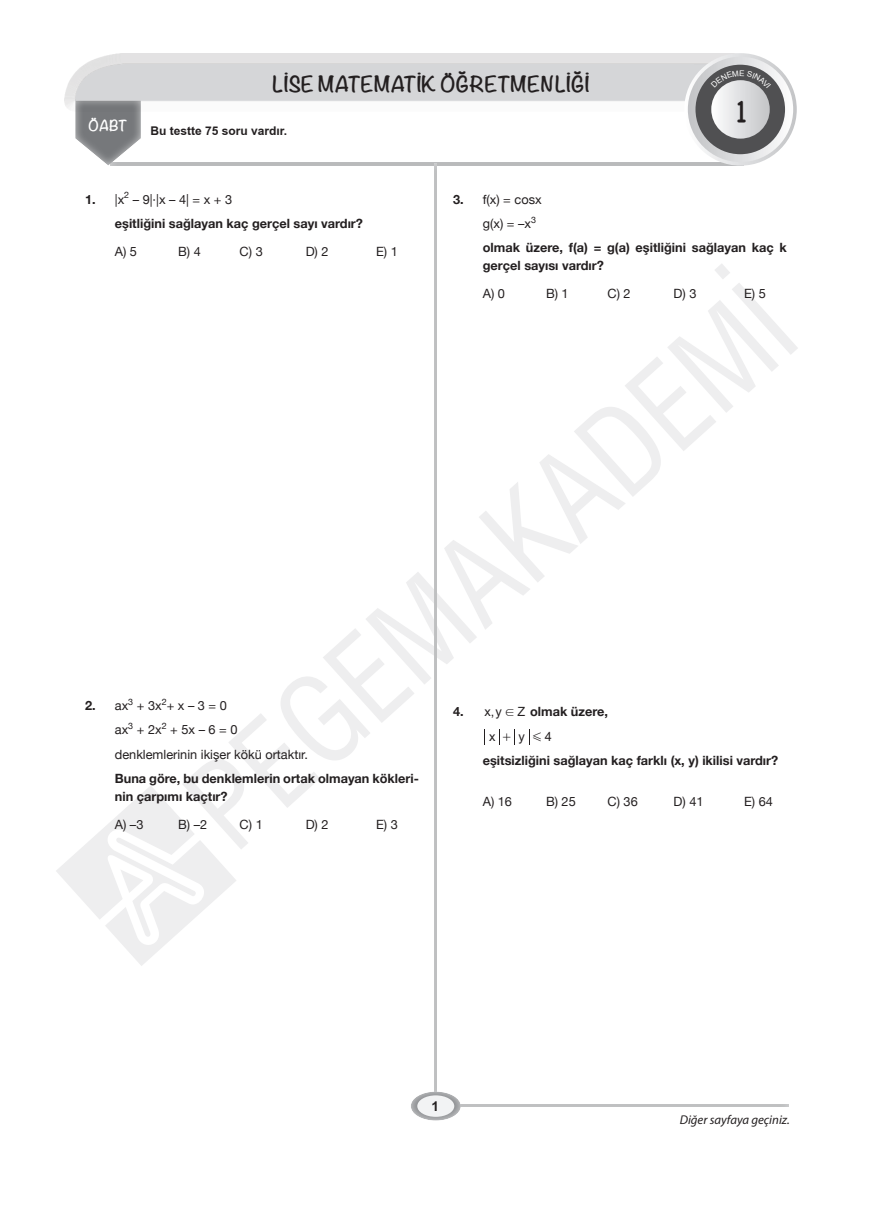
<style>
.page{position:relative;width:872px;height:1212px;background:#fff}
.page>*{position:absolute;margin:0;border:0;box-sizing:border-box;transform-origin:0 0}
.t1{font:31.5px "Chalkboard";color:#231f20}
.t2{font:700 19.5px "Noteworthy";color:#231f20}
.t3{font:700 13.5px "Noteworthy";color:#fff}
.t4{font:700 13.5px "TR Arial";color:#231f20}
.t5{font:700 12.75px/24.3px "Helvetica Neue";color:#231f20}
.t6{font:12.75px/24.3px "Helvetica Neue";color:#231f20}
.t7{font:italic 12.75px "Myriad Pro";color:#231f20}
.t8{font:12.75px "TR Arial";color:#231f20}
.t9{font:12.75px "MM Relation";color:#231f20}
.t10{font:12.75px "MM Greek";color:#231f20}
.t11{font:700 12px "TR Arial";color:#231f20}
.s1{font-weight:400}
.s2{font-weight:700}
.s3{font-family:"TR Arial";font-weight:400}
.s4{font-family:"MM Relation";font-weight:400}
.s5{font-family:"TR Arial"}
</style>
<div class="page">
<svg style="left:715px;top:264px;width:15px;height:15px"></svg>
<svg style="left:183px;top:572px;width:294px;height:277px"></svg>
<svg style="left:444px;top:283px;width:354px;height:347px"></svg>
<svg style="left:56px;top:785px;width:180px;height:181px"></svg>
<div style="left:418px;top:1094px;width:384px;height:15px;background:#fff;opacity:.75"></div>
<div style="left:425px;top:151px;width:15px;height:960px;background:#fff;opacity:.75"></div>
<div style="left:398px;top:1082px;width:76px;height:39px;background:#fff;opacity:.75"></div>
<div style="left:417px;top:1095px;width:37px;height:22px;background:#f2f3f4;border-radius:50%"></div>
<svg style="left:484px;top:729px;width:1px;height:16px"></svg>
<svg style="left:499px;top:729px;width:1px;height:16px"></svg>
<svg style="left:514px;top:729px;width:1px;height:16px"></svg>
<svg style="left:529px;top:729px;width:1px;height:16px"></svg>
<svg style="left:75px;top:53px;width:721px;height:113px"></svg>
<h2 class="t2" style="left:272px;top:67px;width:318px">LİSE MATEMATİK ÖĞRETMENLİĞİ</h2>
<p class="t3" style="left:89px;top:114px;width:40px">ÖABT</p>
<p class="t11" style="left:150px;top:122px;width:138px">Bu testte 75 soru vardır.</p>
<h1 class="t1" style="left:735px;top:92px;width:13px">1</h1>
<p class="t5" style="left:115px;top:187px;width:250px;text-indent:-30px">1. <span class="s1">|x</span><sup>2</sup> <span class="s1">– 9|·|x – 4| = x + 3<br></span>eşitliğini sağlayan kaç gerçel sayı vardır?</p>
<p class="t6" style="left:115px;top:240px;width:24px">A) 5</p>
<p class="t6" style="left:178px;top:240px;width:24px">B) 4</p>
<p class="t6" style="left:240px;top:240px;width:25px">C) 3</p>
<p class="t6" style="left:306px;top:240px;width:24px">D) 2</p>
<p class="t6" style="left:376px;top:240px;width:23px">E) 1</p>
<p class="t5" style="left:483px;top:187px;width:306px;text-indent:-30px">3. <span class="s1">f(x) = cosx<br>g(x) = –x</span><sup>3<br></sup>olmak üzere, f(a) = g(a) eşitliğini sağlayan kaç k</p>
<p class="t5" style="left:483px;top:253px;width:123px">gerçel sayısı vardır?</p>
<p class="t6" style="left:483px;top:282px;width:24px">A) 0</p>
<p class="t6" style="left:546px;top:282px;width:24px">B) 1</p>
<p class="t6" style="left:607px;top:282px;width:25px">C) 2</p>
<p class="t6" style="left:673px;top:282px;width:24px">D) 3</p>
<p class="t6" style="left:744px;top:282px;width:23px">E) 5</p>
<p class="t6" style="left:115px;top:694px;width:194px;text-indent:-30px"><span class="s2">2.</span> ax<sup>3</sup> + 3x<sup>2</sup>+ x – 3 = 0<br>ax<sup>3</sup> + 2x<sup>2</sup> + 5x – 6 = 0 denklemlerinin ikişer kökü ortaktır.</p>
<p class="t5" style="left:115px;top:770px;width:306px;line-height:17.9px">Buna göre, bu denklemlerin ortak olmayan kökleri&shy;nin çarpımı kaçtır?</p>
<p class="t6" style="left:115px;top:813px;width:30px">A) –3</p>
<p class="t6" style="left:178px;top:813px;width:31px">B) –2</p>
<p class="t6" style="left:240px;top:813px;width:25px">C) 1</p>
<p class="t6" style="left:306px;top:813px;width:24px">D) 2</p>
<p class="t6" style="left:376px;top:813px;width:23px">E) 3</p>
<p class="t5" style="left:453px;top:700px;width:156px">4. <span class="s3">x y,</span> <span class="s4">!</span> <span class="s3">Z</span> olmak üzere,</p>
<p class="t8" style="left:489px;top:728px;width:8px">x</p>
<p class="t8" style="left:518px;top:728px;width:8px">y</p>
<p class="t10" style="left:502px;top:730px;width:10px">+</p>
<p class="t9" style="left:533px;top:731px;width:21px">G <span class="s5">4</span></p>
<p class="t5" style="left:483px;top:749px;width:297px">eşitsizliğini sağlayan kaç farklı (x, y) ikilisi vardır?</p>
<p class="t6" style="left:483px;top:790px;width:31px">A) 16</p>
<p class="t6" style="left:546px;top:790px;width:31px">B) 25</p>
<p class="t6" style="left:607px;top:790px;width:32px">C) 36</p>
<p class="t6" style="left:673px;top:790px;width:32px">D) 41</p>
<p class="t6" style="left:744px;top:790px;width:30px">E) 64</p>
<p class="t4" style="left:431px;top:1097px;width:9px">1</p>
<p class="t7" style="left:679px;top:1111px;width:112px">Diğer sayfaya geçiniz.</p>
</div>
